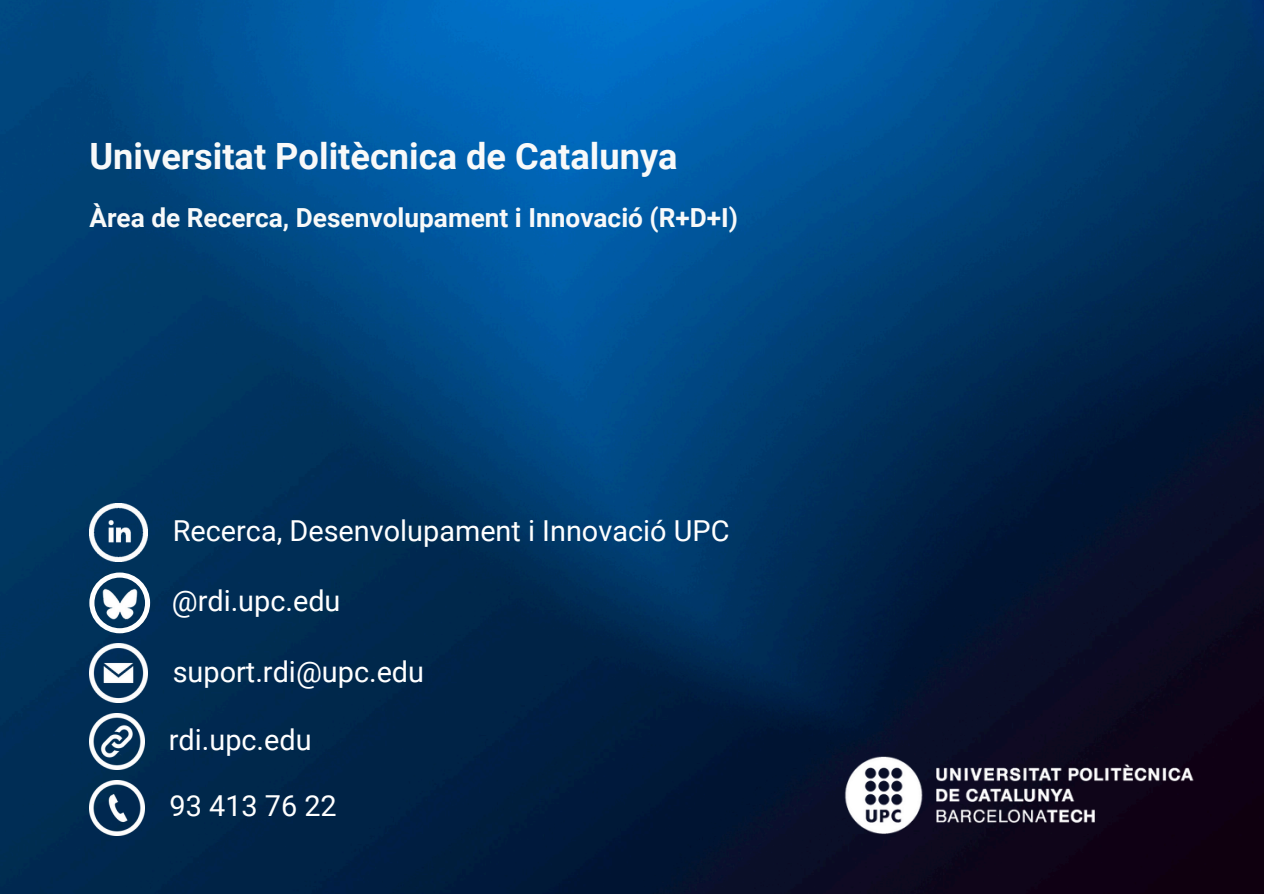
<style>
.page{position:relative;width:1264px;height:894px;background:#fff}
.page>*{position:absolute;margin:0;border:0;box-sizing:border-box;transform-origin:0 0}
.t1{font:700 36.15px "Roboto";color:#f8f9f9}
.t2{font:28.8px "Roboto";color:#fff}
.t3{font:700 26.25px "Roboto";color:#f8f9f9}
</style>
<div class="page">
<img style="left:0;top:0;width:1263px;height:893px">
<img style="left:89px;top:713px;width:55px;height:56px">
<img style="left:89px;top:643px;width:59px;height:59px">
<img style="left:89px;top:779px;width:55px;height:56px">
<img style="left:89px;top:503px;width:59px;height:58px">
<svg style="left:89px;top:572px;width:61px;height:61px"></svg>
<img style="left:100px;top:582px;width:40px;height:41px">
<img style="left:840px;top:745px;width:367px;height:89px">
<p class="t1" style="left:89px;top:136px;width:589px">Universitat Politècnica de Catalunya</p>
<p class="t3" style="left:89px;top:202px;width:650px">Àrea de Recerca, Desenvolupament i Innovació (R+D+I)</p>
<p class="t2" style="left:173px;top:514px;width:558px">Recerca, Desenvolupament i Innovació UPC</p>
<p class="t2" style="left:172px;top:584px;width:170px">@rdi.upc.edu</p>
<p class="t2" style="left:173px;top:654px;width:253px">suport.rdi@upc.edu</p>
<p class="t2" style="left:169px;top:723px;width:144px">rdi.upc.edu</p>
<p class="t2" style="left:170px;top:789px;width:169px">93 413 76 22</p>
</div>
